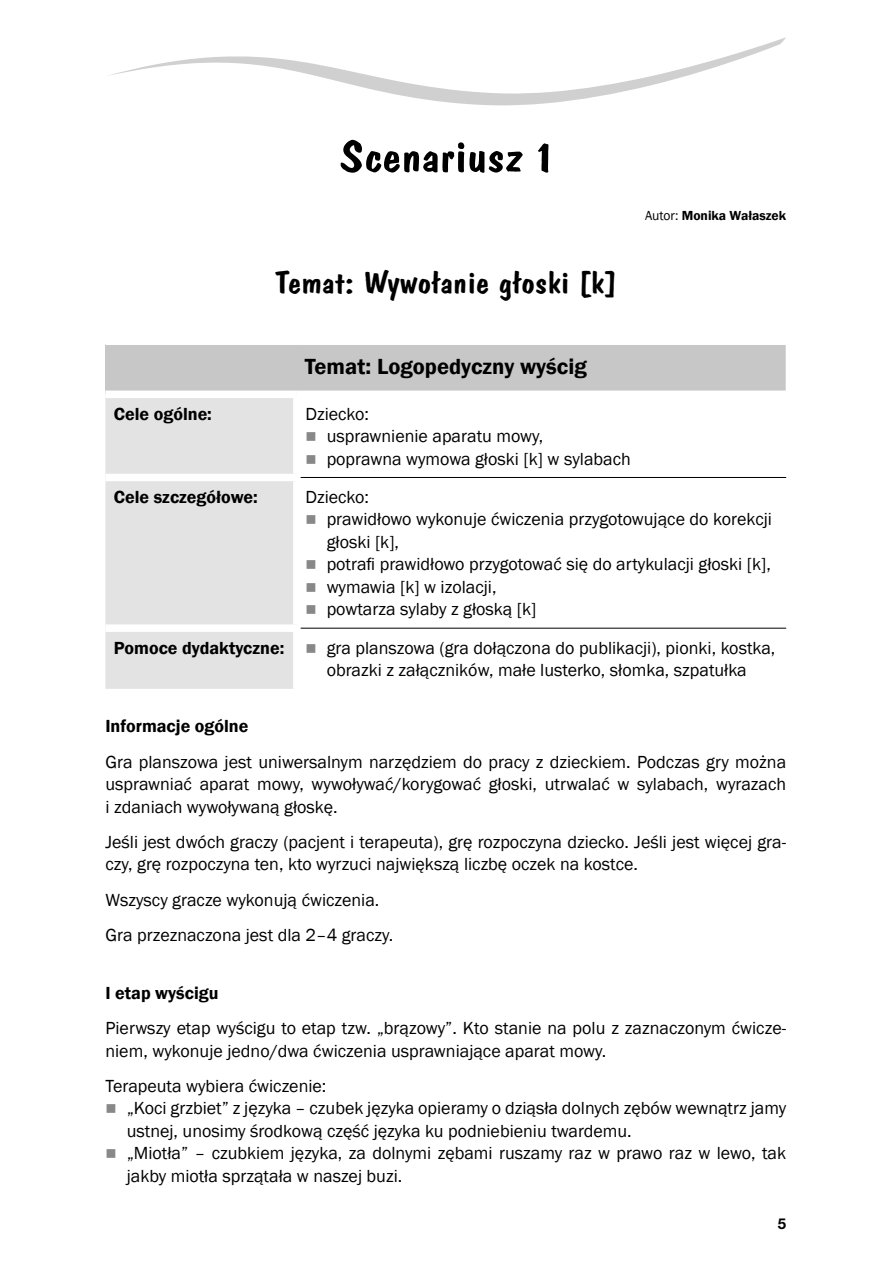
<style>
.page{position:relative;width:893px;height:1264px;background:#fff}
.page>*{position:absolute;margin:0;border:0;box-sizing:border-box;transform-origin:0 0}
.t1{font:45px "Dom Casual EU";color:#000;scale:1.23 1}
.t2{font:31.5px "Dom Casual EU";color:#000;scale:1.23 1}
.t3{font:600 22.5px "Franklin Gothic";color:#000}
.t4{font:18px/22.5px "Franklin Gothic";color:#000}
.t5{font:600 18px "Franklin Gothic";color:#000}
.t6{font:700 15px "Helvetica Neue LT Pro";color:#000}
.t7{font:600 13.5px "Franklin Gothic";color:#000}
.s1{font-weight:400}
.s2{color:#888}
.s3{font-weight:600}
</style>
<div class="page">
<svg style="left:109px;top:37px;width:677px;height:68px"></svg>
<div style="left:105px;top:344px;width:681px;height:50px;background:#c7c7c7"></div>
<div style="left:105px;top:398px;width:188px;height:290px;background:#e3e3e3"></div>
<div style="left:105px;top:473px;width:195px;height:8px;background:#fff"></div>
<div style="left:105px;top:624px;width:195px;height:8px;background:#fff"></div>
<hr style="left:105px;top:344px;width:192px;height:1px;background:#fff">
<hr style="left:297px;top:344px;width:489px;height:1px;background:#fff">
<hr style="left:785px;top:345px;width:1px;height:45px;background:#fff">
<div style="left:105px;top:390px;width:192px;height:8px;background:#fff"></div>
<div style="left:297px;top:390px;width:489px;height:8px;background:#fff"></div>
<hr style="left:300px;top:477px;width:486px;height:1px;background:#000">
<hr style="left:300px;top:627px;width:486px;height:1px;background:#000">
<h1 class="t1" style="left:340px;top:129px;width:174px">Scenariusz 1</h1>
<h2 class="t2" style="left:275px;top:263px;width:279px">Temat: Wywołanie głoski [k]</h2>
<p class="t3" style="left:305px;top:353px;width:283px">Temat: Logopedyczny wyścig</p>
<p class="t7" style="left:645px;top:207px;width:142px"><span class="s1">Autor:</span> Monika Wałaszek</p>
<p class="t5" style="left:114px;top:402px;width:99px">Cele ogólne:</p>
<p class="t4" style="left:305px;top:403px;width:65px">Dziecko:</p>
<p class="t4" style="left:305px;top:425px;width:239px"><span class="s2">■</span> usprawnienie aparatu mowy,</p>
<p class="t4" style="left:305px;top:448px;width:327px"><span class="s2">■</span> poprawna wymowa głoski [k] w sylabach</p>
<p class="t5" style="left:114px;top:485px;width:145px">Cele szczegółowe:</p>
<p class="t4" style="left:305px;top:486px;width:65px">Dziecko:</p>
<p class="t4" style="left:326px;top:508px;width:447px;text-indent:-21px"><span class="s2">■</span> prawidłowo wykonuje ćwiczenia przygotowujące do korekcji głoski [k],</p>
<p class="t4" style="left:305px;top:553px;width:467px"><span class="s2">■</span> potrafi prawidłowo przygotować się do artykulacji głoski [k],</p>
<p class="t4" style="left:305px;top:576px;width:193px"><span class="s2">■</span> wymawia [k] w izolacji,</p>
<p class="t4" style="left:114px;top:590px;width:663px;line-height:38.1px;text-indent:191px"><span class="s2">■</span> powtarza sylaby z głoską [k]<br><span class="s3">Pomoce dydaktyczne:</span> <span class="s2">■</span> gra planszowa (gra dołączona do publikacji), pionki, kostka,</p>
<p class="t4" style="left:326px;top:659px;width:421px">obrazki z załączników, małe lusterko, słomka, szpatułka</p>
<p class="t5" style="left:105px;top:715px;width:144px">Informacje ogólne</p>
<p class="t4" style="left:105px;top:750px;width:682px;text-align:justify">Gra planszowa jest uniwersalnym narzędziem do pracy z dzieckiem. Podczas gry można usprawniać aparat mowy, wywoływać/korygować głoski, utrwalać w sylabach, wyrazach i zdaniach wywoływaną głoskę.</p>
<p class="t4" style="left:105px;top:831px;width:682px">Jeśli jest dwóch graczy (pacjent i terapeuta), grę rozpoczyna dziecko. Jeśli jest więcej gra&shy;czy, grę rozpoczyna ten, kto wyrzuci największą liczbę oczek na kostce.</p>
<p class="t4" style="left:105px;top:882px;width:289px;line-height:35.2px">Wszyscy gracze wykonują ćwiczenia.<br>Gra przeznaczona jest dla 2–4 graczy.</p>
<p class="t5" style="left:105px;top:981px;width:114px">I etap wyścigu</p>
<p class="t4" style="left:105px;top:1017px;width:682px">Pierwszy etap wyścigu to etap tzw. „brązowy”. Kto stanie na polu z zaznaczonym ćwicze&shy;niem, wykonuje jedno/dwa ćwiczenia usprawniające aparat mowy.</p>
<p class="t4" style="left:105px;top:1074px;width:222px">Terapeuta wybiera ćwiczenie:</p>
<p class="t4" style="left:127px;top:1097px;width:661px;text-indent:-21px"><span class="s2">■</span> „Koci grzbiet” z języka – czubek języka opieramy o dziąsła dolnych zębów wewnątrz jamy ustnej, unosimy środkową część języka ku podniebieniu twardemu.</p>
<p class="t4" style="left:127px;top:1142px;width:661px;text-indent:-21px"><span class="s2">■</span> „Miotła” – czubkiem języka, za dolnymi zębami ruszamy raz w prawo raz w lewo, tak jakby miotła sprzątała w naszej buzi.</p>
<p class="t6" style="left:777px;top:1214px;width:10px">5</p>
</div>
